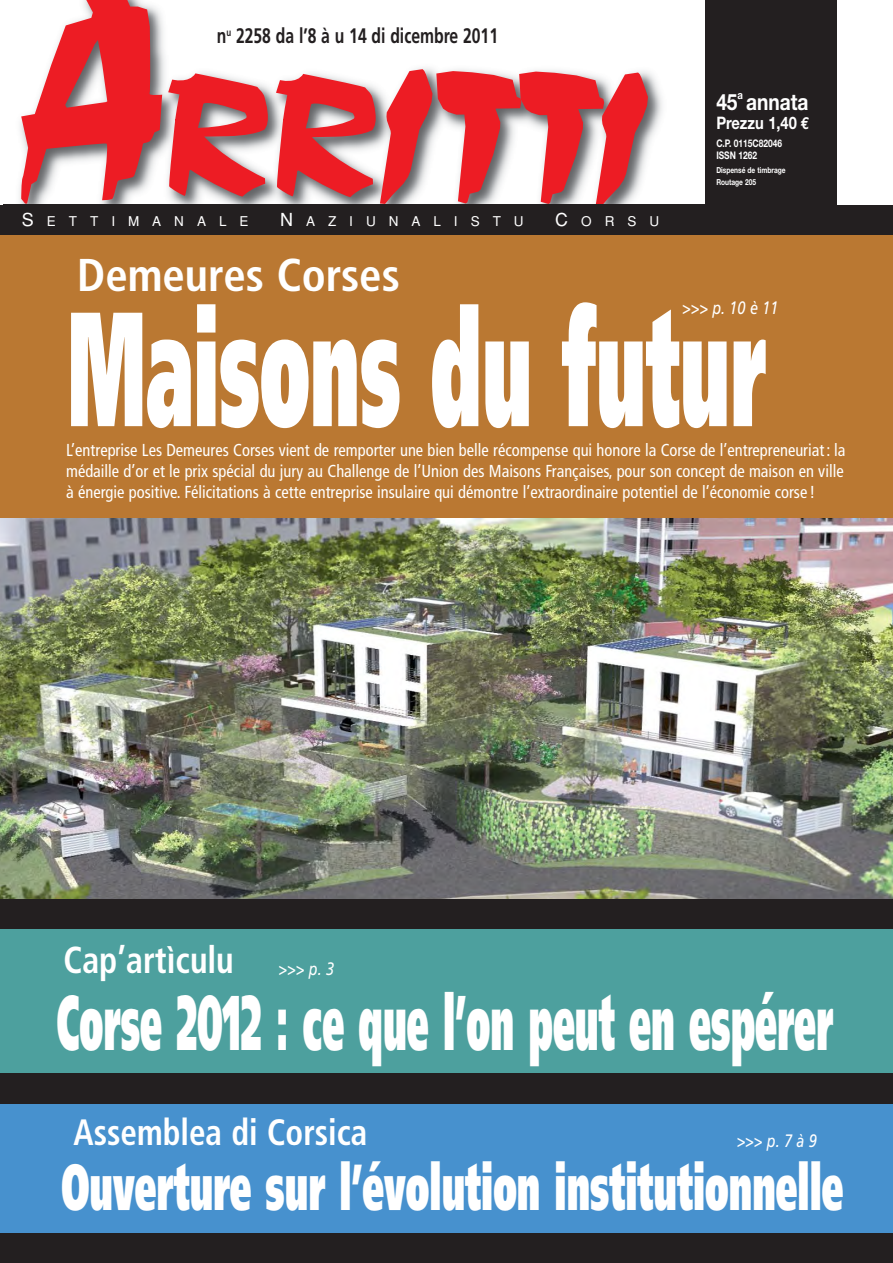
<style>
.page{position:relative;width:893px;height:1263px;background:#fff}
.page>*{position:absolute;margin:0;border:0;box-sizing:border-box;transform-origin:0 0}
.t1{font:900 162.45px "Frutiger LT Com";color:#fff;scale:.45 1}
.t2{font:900 77.55px "Frutiger LT Com";color:#fff;scale:.45 1}
.t3{font:900 64.95px "Frutiger LT Com";color:#fff;scale:.53 1}
.t4{font:700 condensed 45.9px "Frutiger LT Com";color:#fff}
.t5{font:700 condensed 37.5px "Frutiger LT Com";color:#fff;scale:.9 1}
.t6{font:700 condensed 36.6px "Frutiger LT Com";color:#fff;scale:.9 1}
.t7{font:700 22.5px "Helvetica Neue";color:#fff;scale:.85 1}
.t8{font:700 21px "Frutiger";color:#231f20;scale:.75 1}
.t9{font:italic 18px "Frutiger";color:#fff;scale:.8 1}
.t10{font:condensed 17.4px/21px "Frutiger LT Com";color:#fff;text-align:justify;scale:.95 1}
.t11{font:700 17.25px "Helvetica Neue";color:#fff;scale:.85 1}
.t12{font:13.5px "Helvetica";letter-spacing:.96em;color:#fff}
.t13{font:700 11.25px "Helvetica Neue";color:#fff;scale:.85 1}
.t14{font:700 10.5px/12px "Helvetica Neue";color:#fff;scale:.8 1}
.t15{font:700 8.25px/12px "Helvetica Neue";color:#fff;scale:.8 1}
.s1{font-size:18px}
.s2{font-family:"Euro Mono"}
</style>
<div class="page">
<div style="left:0;top:226px;width:892px;height:680px;background:#ba7832"></div>
<img style="left:0;top:518px;width:892px;height:381px">
<div style="left:0;top:910px;width:892px;height:171px;background:#4da09e"></div>
<div style="left:0;top:1091px;width:892px;height:159px;background:#4791ce"></div>
<div style="left:0;top:205px;width:892px;height:30px;background:#231f20"></div>
<img style="left:4px;top:21px;width:701px;height:184px">
<svg style="left:21px;top:0;width:141px;height:203px"></svg>
<svg style="left:168px;top:69px;width:480px;height:134px"></svg>
<div style="left:0;top:1074px;width:892px;height:30px;background:#231f20"></div>
<div style="left:0;top:1234px;width:892px;height:29px;background:#231f20"></div>
<div style="left:705px;top:0;width:131px;height:206px;background:#231f20"></div>
<div style="left:0;top:899px;width:892px;height:30px;background:#231f20"></div>
<p class="t8" style="left:217px;top:28px;width:376px">n<sup>u</sup> 2258 da l’8 à u 14 di dicembre 2011</p>
<p class="t12" style="left:22px;top:217px;width:228px"><span class="s1">S</span>ETTIMANALE</p>
<p class="t12" style="left:280px;top:217px;width:245px"><span class="s1">N</span>AZIUNALISTU</p>
<p class="t12" style="left:555px;top:217px;width:105px"><span class="s1">C</span>ORSU</p>
<h3 class="t4" style="left:77px;top:248px;width:324px">Demeures Corses</h3>
<p class="t13" style="left:737px;top:91px;width:8px">a</p>
<p class="t11" style="left:716px;top:117px;width:111px">Prezzu 1,40 <span class="s2">€</span></p>
<p class="t14" style="left:716px;top:138px;width:84px">C.P. 0115C82046<br>ISSN 1262</p>
<p class="t15" style="left:716px;top:164px;width:88px">Dispensé de timbrage<br>Routage 205</p>
<p class="t7" style="left:716px;top:93px;width:110px">45 annata</p>
<p class="t9" style="left:682px;top:300px;width:122px">&gt;&gt;&gt; p. 10 è 11</p>
<h1 class="t1" style="left:67px;top:275px;width:1554px">Maisons du futur</h1>
<p class="t10" style="left:66px;top:441px;width:821px">L’entreprise Les Demeures Corses vient de remporter une bien belle récompense qui honore la Corse de l’entrepreneuriat : la médaille d’or et le prix spécial du jury au Challenge de l’Union des Maisons Françaises, pour son concept de maison en ville à énergie positive. Félicitations à cette entreprise insulaire qui démontre l’extraordinaire potentiel de l’économie corse !</p>
<h3 class="t5" style="left:64px;top:938px;width:191px">Cap’artìculu</h3>
<p class="t9" style="left:278px;top:961px;width:71px">&gt;&gt;&gt; p. 3</p>
<h2 class="t2" style="left:57px;top:978px;width:1726px">Corse 2012 : ce que l’on peut en espérer</h2>
<h3 class="t6" style="left:73px;top:1111px;width:328px">Assemblea di Corsica</h3>
<p class="t9" style="left:736px;top:1134px;width:102px">&gt;&gt;&gt; p. 7 à 9</p>
<h3 class="t3" style="left:61px;top:1149px;width:1476px">Ouverture sur l’évolution institutionnelle</h3>
</div>
